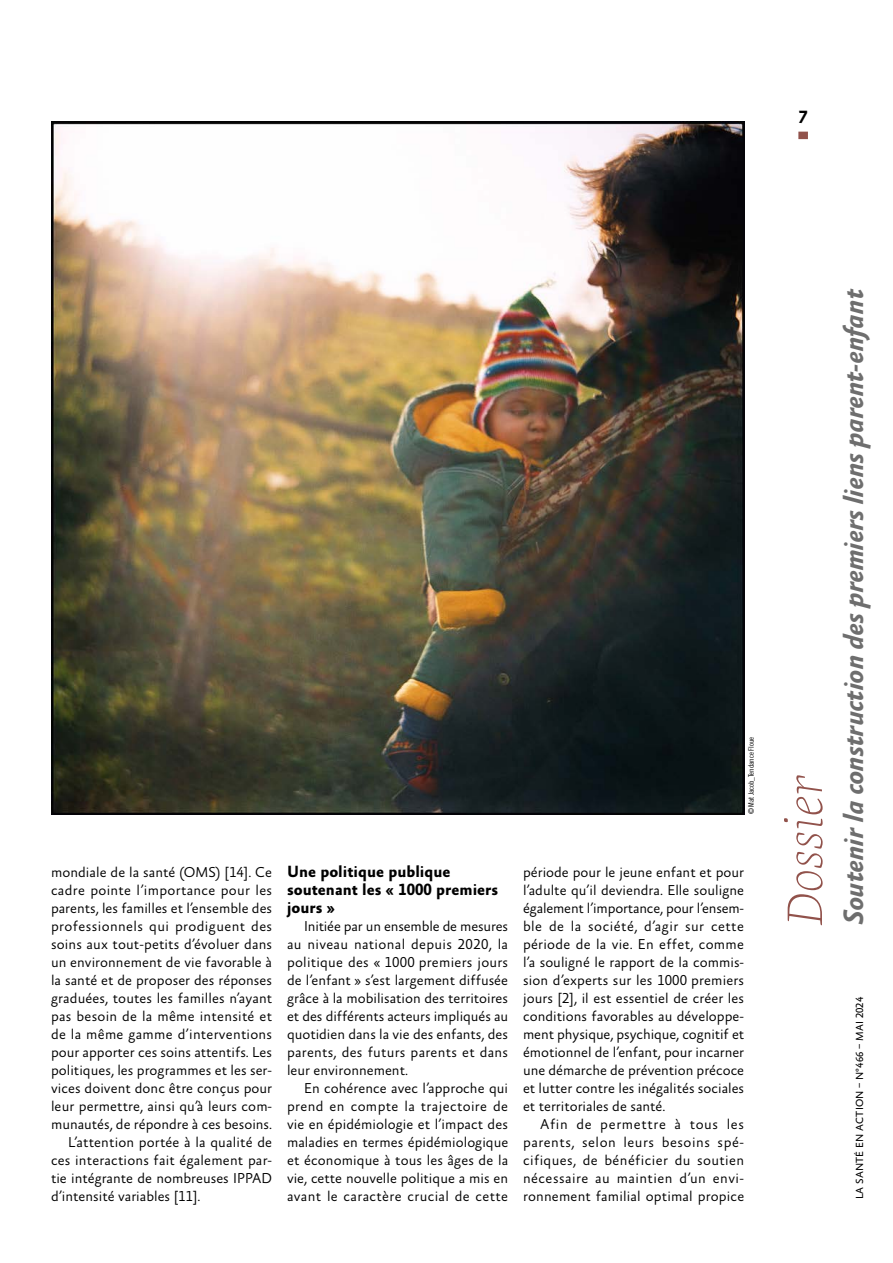
<style>
.page{position:relative;width:893px;height:1263px;background:#fff}
.page>*{position:absolute;margin:0;border:0;box-sizing:border-box;transform-origin:0 0}
.t1{font:italic 100 50.85px "Geneo Pro";letter-spacing:.01em;color:#91524b}
.t2{font:italic 700 28.5px "Absara Sans OT";letter-spacing:-.02em;color:#6e6e6e}
.t3{font:700 18px "Absara Sans OT";color:#000}
.INTER{font:700 16.5px/18px "Absara Sans OT";color:#000}
.TXT_BODY{font:300 14.55px/18px "Absara Sans OT";color:#000;text-align:justify}
.t4{font:10.5px "Absara Sans OT";letter-spacing:.01em;color:#000}
.Credit_Photo{font:7.5px "Trade Gothic LT Std Cn 18";color:#000}
</style>
<div class="page">
<img style="left:51px;top:121px;width:693px;height:693px">
<div style="left:798px;top:132px;width:10px;height:7px;background:#91524b"></div>
<p class="t3" style="left:799px;top:107px;width:11px">7</p>
<p class="Credit_Photo" style="left:747px;top:814px;width:79px;rotate:-90deg">© Mat Jacob_Tendance Floue</p>
<p class="TXT_BODY" style="left:51px;top:864px;width:223px">mondiale de la santé (OMS) [14]. Ce cadre pointe l’importance pour les parents, les familles et l’ensemble des professionnels qui prodiguent des soins aux tout-petits d’évoluer dans un environnement de vie favorable à la santé et de proposer des réponses graduées, toutes les familles n’ayant pas besoin de la même intensité et de la même gamme d’interventions pour apporter ces soins attentifs. Les politiques, les programmes et les ser&shy;vices doivent donc être conçus pour leur permettre, ainsi qu’à leurs com&shy;munautés, de répondre à ces besoins.</p>
<p class="TXT_BODY" style="left:51px;top:1134px;width:223px;text-indent:17px">L’attention portée à la qualité de ces interactions fait également par&shy;tie intégrante de nombreuses IPPAD d’intensité variables [11].</p>
<p class="INTER" style="left:287px;top:863px;width:213px">Une politique publique soutenant les « 1000 premiers jours »</p>
<p class="TXT_BODY" style="left:287px;top:918px;width:223px;text-indent:17px">Initiée par un ensemble de mesures au niveau national depuis 2020, la politique des « 1000 premiers jours de l’enfant » s’est largement diffusée grâce à la mobilisation des territoires et des différents acteurs impliqués au quotidien dans la vie des enfants, des parents, des futurs parents et dans leur environnement.</p>
<p class="TXT_BODY" style="left:287px;top:1080px;width:223px;text-indent:17px">En cohérence avec l’approche qui prend en compte la trajectoire de vie en épidémiologie et l’impact des maladies en termes épidémiologique et économique à tous les âges de la vie, cette nouvelle politique a mis en avant le caractère crucial de cette</p>
<p class="TXT_BODY" style="left:523px;top:864px;width:223px">période pour le jeune enfant et pour l’adulte qu’il deviendra. Elle souligne également l’importance, pour l’ensem&shy;ble de la société, d’agir sur cette période de la vie. En effet, comme l’a souligné le rapport de la commis&shy;sion d’experts sur les 1000 premiers jours [2], il est essentiel de créer les conditions favorables au développe&shy;ment physique, psychique, cognitif et émotionnel de l’enfant, pour incarner une démarche de prévention précoce et lutter contre les inégalités sociales et territoriales de santé.</p>
<p class="TXT_BODY" style="left:523px;top:1116px;width:223px;text-indent:17px">Afin de permettre à tous les parents, selon leurs besoins spé&shy;cifiques, de bénéficier du soutien nécessaire au maintien d’un envi&shy;ronnement familial optimal propice</p>
<h1 class="t1" style="left:765px;top:925px;width:152px;rotate:-90deg">Dossier</h1>
<h2 class="t2" style="left:838px;top:925px;width:637px;rotate:-90deg">Soutenir la construction des premiers liens parent-enfant</h2>
<p class="t4" style="left:854px;top:1199px;width:204px;rotate:-90deg">LA SANTÉ EN ACTION – Nº466 – Mai 2024</p>
</div>
